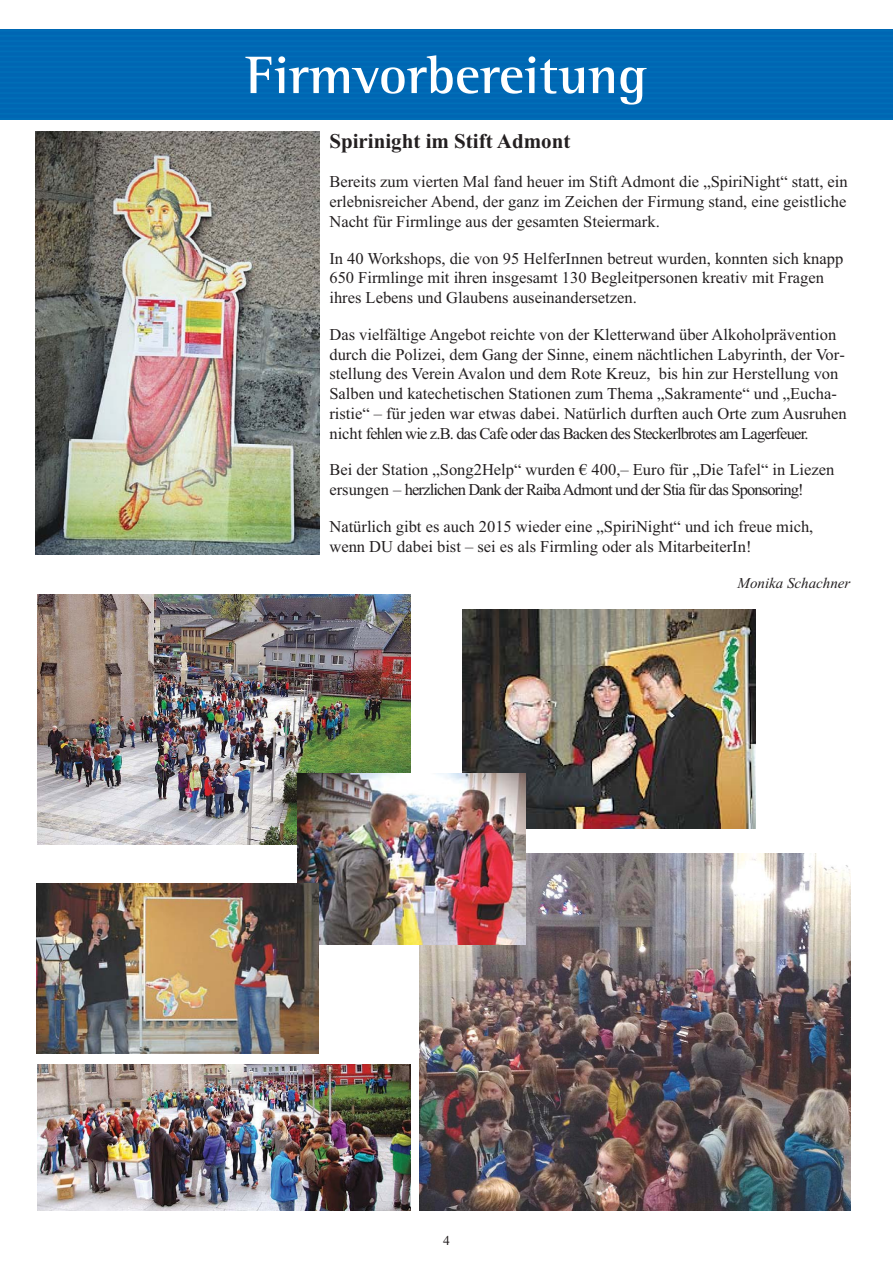
<style>
.page{position:relative;width:893px;height:1263px;background:#fff}
.page>*{position:absolute;margin:0;border:0;box-sizing:border-box;transform-origin:0 0}
.t1{font:700 54px "Rotis Semi Serif";color:#fff}
.t2{font:700 21px "Times New Roman";color:#231f20}
.t3{font:16.5px/19.8px "Times New Roman";color:#231f20}
.t4{font:italic 15px "Times New Roman";color:#231f20}
.t5{font:13.5px "Times New Roman";color:#231f20}
</style>
<div class="page">
<img style="left:463px;top:610px;width:293px;height:218px">
<img style="left:420px;top:854px;width:430px;height:356px">
<div style="left:0;top:30px;width:893px;height:89px;background:#0067b3"></div>
<img style="left:36px;top:132px;width:283px;height:423px">
<img style="left:37px;top:594px;width:374px;height:250px">
<img style="left:298px;top:773px;width:227px;height:172px">
<img style="left:36px;top:883px;width:283px;height:171px">
<img style="left:37px;top:1065px;width:374px;height:145px">
<h1 class="t1" style="left:246px;top:55px;width:403px">Firmvorbereitung</h1>
<p class="t2" style="left:329px;top:134px;width:242px">Spirinight im Stift Admont</p>
<p class="t3" style="left:329px;top:173px;width:520px;text-align:justify">Bereits zum vierten Mal fand heuer im Stift Admont die „SpiriNight“ statt, ein erlebnisreicher Abend, der ganz im Zeichen der Firmung stand, eine geistliche Nacht für Firmlinge aus der gesamten Steiermark.</p>
<p class="t3" style="left:329px;top:250px;width:515px">In 40 Workshops, die von 95 HelferInnen betreut wurden, konnten sich knapp<br>650 Firmlinge mit ihren insgesamt 130 Begleitpersonen kreativ mit Fragen ihres Lebens und Glaubens auseinandersetzen.</p>
<p class="t3" style="left:329px;top:326px;width:519px">Das vielfältige Angebot reichte von der Kletterwand über Alkoholprävention durch die Polizei, dem Gang der Sinne, einem nächtlichen Labyrinth, der Vor&shy;stellung des Verein Avalon und dem Rote Kreuz, bis hin zur Herstellung von Salben und katechetischen Stationen zum Thema „Sakramente“ und „Eucha&shy;ristie“ – für jeden war etwas dabei. Natürlich durften auch Orte zum Ausruhen nicht fehlen wie z.B. das Cafe oder das Backen des Steckerlbrotes am Lagerfeuer.</p>
<p class="t3" style="left:329px;top:462px;width:506px">Bei der Station „Song2Help“ wurden € 400,– Euro für „Die Tafel“ in Liezen ersungen – herzlichen Dank der Raiba Admont und der Stia für das Sponsoring!</p>
<p class="t3" style="left:329px;top:518px;width:485px">Natürlich gibt es auch 2015 wieder eine „SpiriNight“ und ich freue mich, wenn DU dabei bist – sei es als Firmling oder als MitarbeiterIn!</p>
<p class="t4" style="left:738px;top:578px;width:114px">Monika Schachner</p>
<p class="t5" style="left:443px;top:1235px;width:8px">4</p>
</div>
